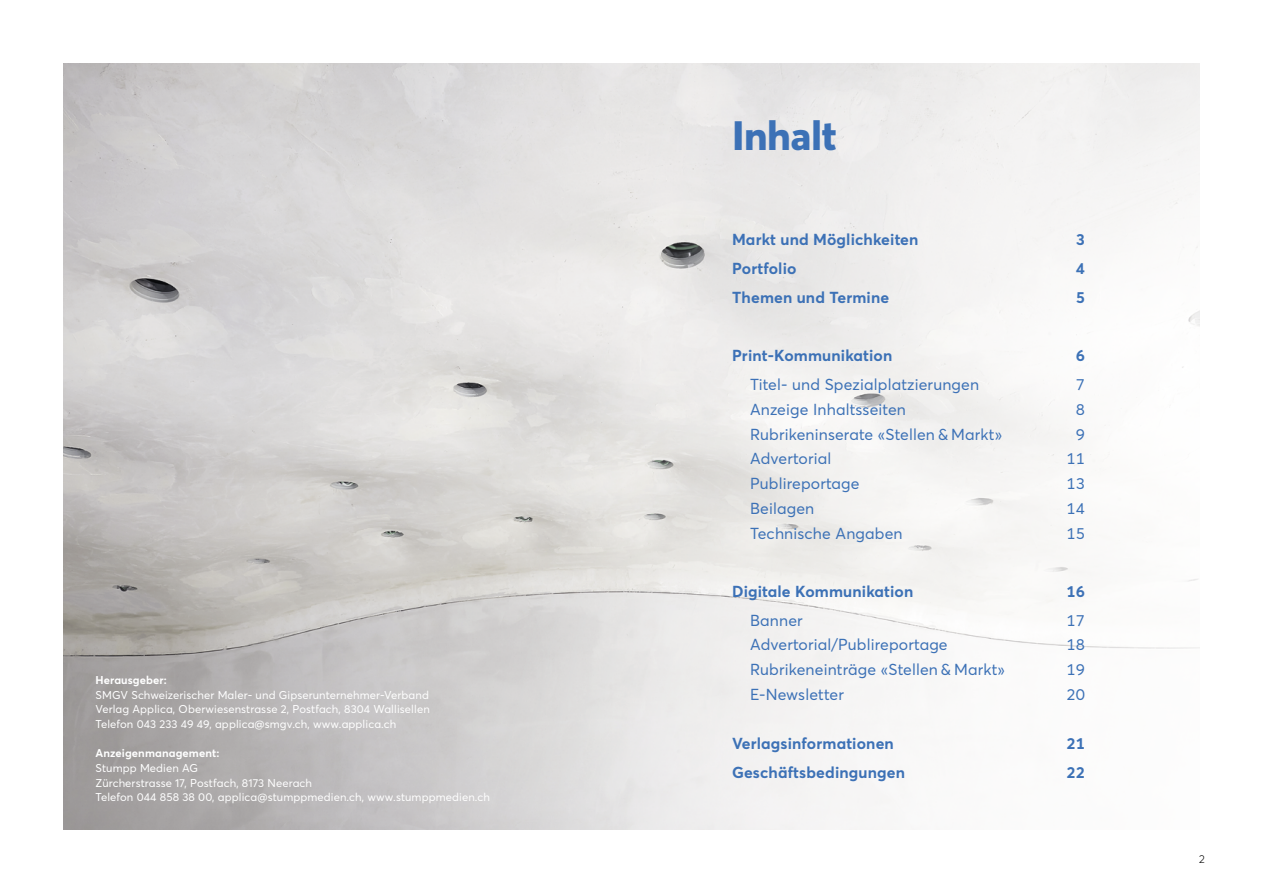
<style>
.page{position:relative;width:1263px;height:893px;background:#fff}
.page>*{position:absolute;margin:0;border:0;box-sizing:border-box;transform-origin:0 0}
.t1{font:800 40.5px "Averta";letter-spacing:-.01em;color:#3c71b6}
.t2{font:15.75px "Averta";letter-spacing:.01em;color:#3c71b6}
.t3{font:700 15.75px "Averta";letter-spacing:.01em;color:#3c71b6}
.t4{font:11.25px/14.7px "Averta";letter-spacing:.01em;color:#fff;text-align:justify}
.t5{font:700 11.25px "Averta";letter-spacing:.01em;color:#fff}
.t6{font:300 11.25px "Averta";color:#000}
</style>
<div class="page">
<img style="left:64px;top:64px;width:1135px;height:765px">
<p class="t5" style="left:95px;top:672px;width:73px">Herausgeber:</p>
<p class="t4" style="left:95px;top:687px;width:336px">SMGV Schweizerischer Maler- und Gipserunternehmer-Verband Verlag Applica, Oberwiesenstrasse 2, Postfach, 8304 Wallisellen Telefon 043 233 49 49, applica@smgv.ch, www.applica.ch</p>
<p class="t5" style="left:95px;top:745px;width:125px">Anzeigenmanagement:</p>
<p class="t4" style="left:95px;top:760px;width:396px;text-align:left">Stumpp Medien AG<br>Zürcherstrasse 17, Postfach, 8173 Neerach<br>Telefon 044 858 38 00, applica@stumppmedien.ch, www.stumppmedien.ch</p>
<h1 class="t1" style="left:732px;top:107px;width:106px">Inhalt</h1>
<h2 class="t3" style="left:732px;top:229px;width:188px">Markt und Möglichkeiten</h2>
<h2 class="t3" style="left:1076px;top:229px;width:11px">3</h2>
<h2 class="t3" style="left:732px;top:258px;width:66px">Portfolio</h2>
<h2 class="t3" style="left:1076px;top:258px;width:11px">4</h2>
<h2 class="t3" style="left:732px;top:287px;width:159px">Themen und Termine</h2>
<h2 class="t3" style="left:1076px;top:287px;width:11px">5</h2>
<h2 class="t3" style="left:732px;top:345px;width:162px">Print-Kommunikation</h2>
<h2 class="t3" style="left:1076px;top:345px;width:11px">6</h2>
<h2 class="t2" style="left:750px;top:374px;width:231px">Titel- und Spezialplatzierungen</h2>
<h2 class="t2" style="left:1076px;top:374px;width:11px">7</h2>
<h2 class="t2" style="left:750px;top:399px;width:157px">Anzeige Inhaltsseiten</h2>
<h2 class="t2" style="left:1076px;top:399px;width:11px">8</h2>
<h2 class="t2" style="left:750px;top:423px;width:254px">Rubrikeninserate «Stellen &amp; Markt»</h2>
<h2 class="t2" style="left:1076px;top:423px;width:11px">9</h2>
<h2 class="t2" style="left:750px;top:448px;width:83px">Advertorial</h2>
<h2 class="t2" style="left:1066px;top:448px;width:20px">11</h2>
<h2 class="t2" style="left:750px;top:473px;width:111px">Publireportage</h2>
<h2 class="t2" style="left:1066px;top:473px;width:20px">13</h2>
<h2 class="t2" style="left:750px;top:498px;width:66px">Beilagen</h2>
<h2 class="t2" style="left:1066px;top:498px;width:20px">14</h2>
<h2 class="t2" style="left:750px;top:522px;width:154px">Technische Angaben</h2>
<h2 class="t2" style="left:1066px;top:522px;width:20px">15</h2>
<h2 class="t3" style="left:732px;top:580px;width:183px">Digitale Kommunikation</h2>
<h2 class="t3" style="left:1066px;top:580px;width:20px">16</h2>
<h2 class="t2" style="left:750px;top:609px;width:54px">Banner</h2>
<h2 class="t2" style="left:1066px;top:609px;width:20px">17</h2>
<h2 class="t2" style="left:750px;top:634px;width:199px">Advertorial/Publireportage</h2>
<h2 class="t2" style="left:1066px;top:634px;width:20px">18</h2>
<h2 class="t2" style="left:750px;top:659px;width:256px">Rubrikeneinträge «Stellen &amp; Markt»</h2>
<h2 class="t2" style="left:1066px;top:659px;width:20px">19</h2>
<h2 class="t2" style="left:750px;top:683px;width:95px">E-Newsletter</h2>
<h2 class="t2" style="left:1066px;top:683px;width:20px">20</h2>
<h2 class="t3" style="left:732px;top:733px;width:163px">Verlagsinformationen</h2>
<h2 class="t3" style="left:1066px;top:733px;width:20px">21</h2>
<h2 class="t3" style="left:732px;top:762px;width:174px">Geschäftsbedingungen</h2>
<h2 class="t3" style="left:1066px;top:762px;width:20px">22</h2>
<p class="t6" style="left:1199px;top:851px;width:7px">2</p>
</div>
